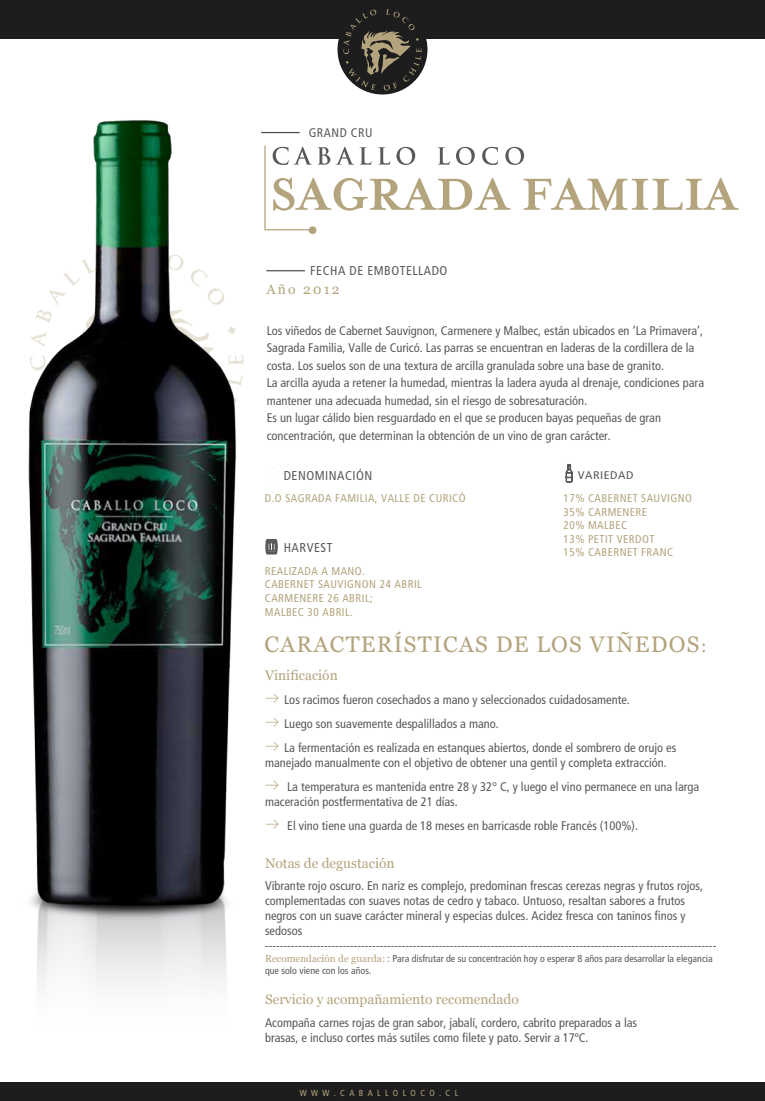
<style>
.page{position:relative;width:765px;height:1101px;background:#fff}
.page>*{position:absolute;margin:0;border:0;box-sizing:border-box;transform-origin:0 0}
.t1{font:700 51.62px "Mrs Eaves OT";letter-spacing:.01em;color:#b3a47d}
.t2{font:22.5px "Georgia";letter-spacing:.055em;color:#b3a47d}
.t3{font:13.75px "Georgia";color:#b3a47d}
.t4{font:condensed 12.88px "Frutiger LT Std";letter-spacing:.04em;color:#58595b}
.t5{font:condensed 12.5px/15px "Frutiger LT Std";color:#58595b}
.t6{font:condensed 12.5px "Frutiger LT Std";letter-spacing:.04em;color:#58595b}
.t7{font:condensed 11.25px/13.5px "Frutiger LT Std";letter-spacing:.04em;color:#b3a47d}
.t8{font:condensed 11.12px "Frutiger LT Std";letter-spacing:.04em;color:#58595b;scale:1.16 1}
.t9{font:condensed 10px/12px "Frutiger LT Std";color:#58595b}
.t10{font:condensed 8.75px "Frutiger LT Std";letter-spacing:.5em;color:#b3a47d}
.s1{font-size:17.5px}
.s2{color:#b3a47d}
.s3{font-family:"Georgia";font-stretch:normal;color:#b3a47d}
</style>
<div class="page">
<svg style="left:378px;top:147px;width:12px;height:18px"></svg>
<svg style="left:396px;top:147px;width:19px;height:18px"></svg>
<svg style="left:438px;top:147px;width:12px;height:18px"></svg>
<svg style="left:456px;top:147px;width:19px;height:18px"></svg>
<svg style="left:482px;top:147px;width:16px;height:18px"></svg>
<svg style="left:505px;top:147px;width:19px;height:18px"></svg>
<div style="left:0;top:0;width:765px;height:38px;background:#1d1d1d"></div>
<div style="left:338px;top:4px;width:89px;height:90px;background:#1d1d1d;border-radius:50%"></div>
<svg style="left:343px;top:9px;width:79px;height:82px"></svg>
<hr style="left:261px;top:132px;width:39px;height:1px;background:#4d4d4d">
<hr style="left:266px;top:270px;width:39px;height:1px;background:#4d4d4d">
<svg style="left:266px;top:539px;width:11px;height:15px"></svg>
<div style="left:0;top:1082px;width:765px;height:18px;background:#1d1d1d"></div>
<svg style="left:264px;top:145px;width:107px;height:86px"></svg>
<div style="left:309px;top:226px;width:7px;height:8px;background:#b3a47d;border-radius:50%"></div>
<svg style="left:566px;top:464px;width:7px;height:18px"></svg>
<img style="left:28px;top:120px;width:216px;height:866px">
<p class="t6" style="left:309px;top:125px;width:65px">GRAND CRU</p>
<h1 class="t1" style="left:271px;top:165px;width:468px">SAGRADA FAMILIA</h1>
<p class="t4" style="left:310px;top:263px;width:139px">FECHA DE EMBOTELLADO</p>
<p class="t3" style="left:266px;top:279px;width:75px">Año 2012</p>
<p class="t5" style="left:267px;top:321px;width:439px;line-height:17.5px">Los viñedos de Cabernet Sauvignon, Carmenere y Malbec, están ubicados en ‘La Primavera’, Sagrada Familia, Valle de Curicó. Las parras se encuentran en laderas de la cordillera de la costa. Los suelos son de una textura de arcilla granulada sobre una base de granito.<br>La arcilla ayuda a retener la humedad, mientras la ladera ayuda al drenaje, condiciones para mantener una adecuada humedad, sin el riesgo de sobresaturación.<br>Es un lugar cálido bien resguardado en el que se producen bayas pequeñas de gran concentración, que determinan la obtención de un vino de gran carácter.</p>
<p class="t4" style="left:284px;top:468px;width:90px">DENOMINACIÓN</p>
<p class="t7" style="left:265px;top:492px;width:202px">D.O SAGRADA FAMILIA, VALLE DE CURICÓ</p>
<p class="t4" style="left:284px;top:540px;width:50px">HARVEST</p>
<p class="t7" style="left:265px;top:564px;width:158px">REALIZADA A MANO.<br>CABERNET SAUVIGNON 24 ABRIL<br>CARMENERE 26 ABRIL;<br>MALBEC 30 ABRIL.</p>
<p class="t8" style="left:578px;top:468px;width:49px">VARIEDAD</p>
<p class="t7" style="left:564px;top:492px;width:130px">17% CABERNET SAUVIGNO<br>35% CARMENERE<br>20% MALBEC<br>13% PETIT VERDOT<br>15% CABERNET FRANC</p>
<h2 class="t2" style="left:264px;top:627px;width:444px">CARACTERÍSTICAS DE LOS VIÑEDOS<span class="s1">:</span></h2>
<p class="t3" style="left:265px;top:665px;width:74px">Vinificación</p>
<p class="t5" style="left:265px;top:692px;width:366px"><span class="s2">□</span> Los racimos fueron cosechados a mano y seleccionados cuidadosamente.</p>
<p class="t5" style="left:265px;top:716px;width:235px"><span class="s2">□</span> Luego son suavemente despalillados a mano.</p>
<p class="t5" style="left:265px;top:740px;width:413px"><span class="s2">□</span> La fermentación es realizada en estanques abiertos, donde el sombrero de orujo es manejado manualmente con el objetivo de obtener una gentil y completa extracción.</p>
<p class="t5" style="left:265px;top:779px;width:436px"><span class="s2">□</span> La temperatura es mantenida entre 28 y 32° C, y luego el vino permanece en una larga maceración postfermentativa de 21 días.</p>
<p class="t5" style="left:265px;top:818px;width:375px"><span class="s2">□</span> El vino tiene una guarda de 18 meses en barricasde roble Francés (100%).</p>
<p class="t3" style="left:265px;top:852px;width:131px">Notas de degustación</p>
<p class="t5" style="left:265px;top:878px;width:453px">Vibrante rojo oscuro. En nariz es complejo, predominan frescas cerezas negras y frutos rojos, complementadas con suaves notas de cedro y tabaco. Untuoso, resaltan sabores a frutos negros con un suave carácter mineral y especias dulces. Acidez fresca con taninos finos y sedosos --------------------------------------------------------------------------------------------------------------------------</p>
<p class="t9" style="left:265px;top:952px;width:449px"><span class="s3">Recomendación de guarda:</span> : Para disfrutar de su concentración hoy o esperar 8 años para desarrollar la elegancia que solo viene con los años.</p>
<p class="t3" style="left:265px;top:989px;width:255px">Servicio y acompañamiento recomendado</p>
<p class="t5" style="left:265px;top:1014px;width:374px">Acompaña carnes rojas de gran sabor, jabalí, cordero, cabrito preparados a las brasas, e incluso cortes más sutiles como filete y pato. Servir a 17ºC.</p>
<p class="t10" style="left:300px;top:1087px;width:160px">WWW.CABALLOLOCO.CL</p>
</div>
